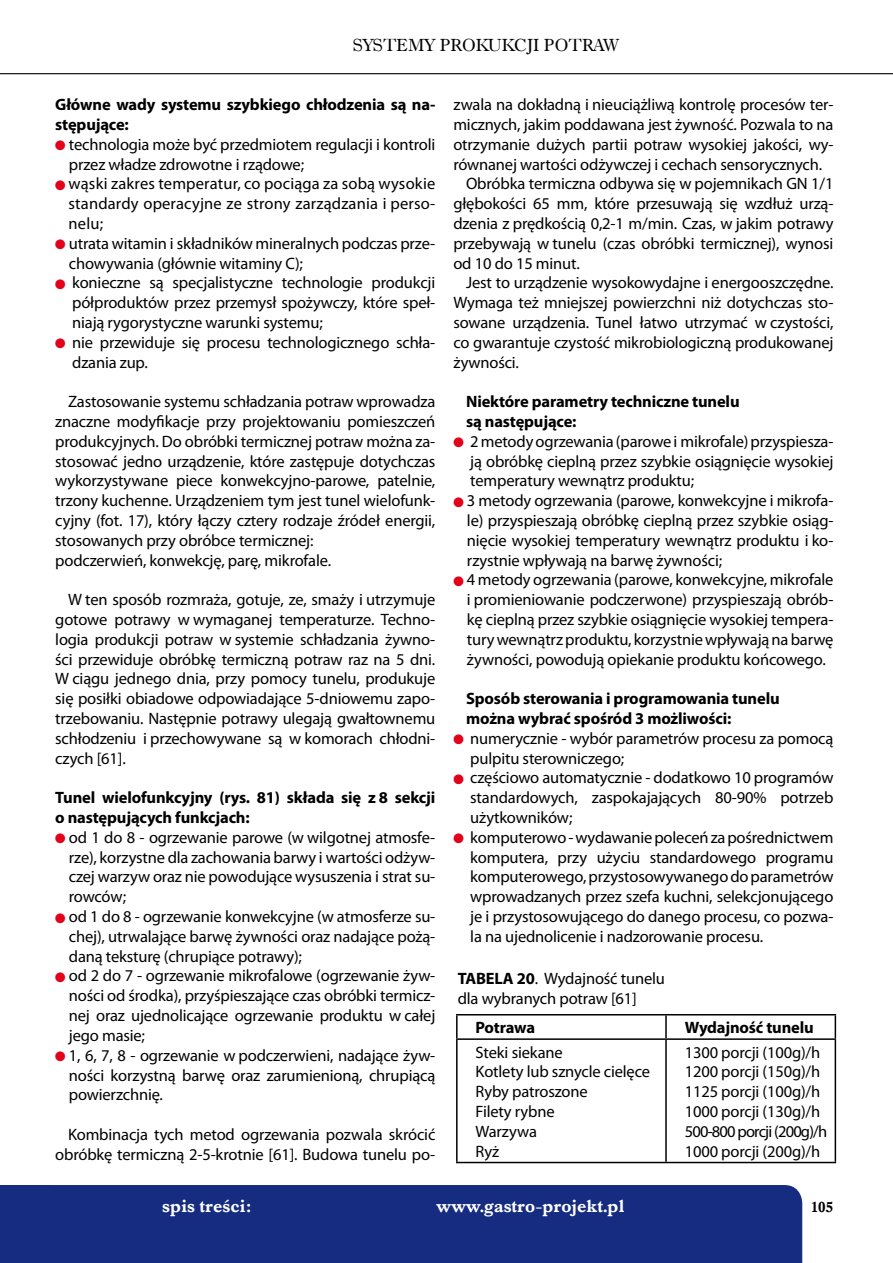
<style>
.page{position:relative;width:893px;height:1263px;background:#fff}
.page>*{position:absolute;margin:0;border:0;box-sizing:border-box;transform-origin:0 0}
.t1{font:18px "Dutch 766 EU Bold";color:#fff}
.t2{font:18px "Dutch 766 EU Normal";color:#000}
.t3{font:16.5px/19.8px "Myriad Pro";letter-spacing:-.01em;color:#000}
.t4{font:700 16.5px "Myriad Pro";letter-spacing:-.01em;color:#000}
.t5{font:16.5px "Myriad Pro";letter-spacing:.01em;color:#000}
.t6{font:15px "Dutch 766 EU Bold";color:#000}
.s1{font-family:"Newspaper Pi Normal";font-size:10.5px;color:#e2001a}
.s2{font-weight:700}
</style>
<div class="page">
<div style="left:54px;top:1185px;width:748px;height:78px;background:#162c80"></div>
<hr style="left:0;top:73px;width:893px;height:1px;background:#000">
<div style="left:0;top:1185px;width:54px;height:78px;background:#162c80"></div>
<hr style="left:456px;top:1014px;width:210px;height:1px;background:#000">
<hr style="left:456px;top:1015px;width:2px;height:23px;background:#000">
<hr style="left:666px;top:1014px;width:170px;height:1px;background:#000">
<hr style="left:665px;top:1015px;width:2px;height:23px;background:#000">
<svg style="left:835px;top:1015px;width:1px;height:23px"></svg>
<hr style="left:456px;top:1038px;width:210px;height:2px;background:#000">
<hr style="left:456px;top:1040px;width:2px;height:122px;background:#000">
<hr style="left:666px;top:1038px;width:170px;height:2px;background:#000">
<hr style="left:665px;top:1040px;width:2px;height:122px;background:#000">
<hr style="left:835px;top:1040px;width:1px;height:122px;background:#000">
<hr style="left:456px;top:1162px;width:210px;height:1px;background:#000">
<hr style="left:666px;top:1162px;width:170px;height:1px;background:#000">
<p class="t2" style="left:353px;top:34px;width:268px">SYSTEMY PROKUKCJI POTRAW</p>
<p class="t4" style="left:55px;top:94px;width:382px">Główne wady systemu szybkiego chłodzenia są na-</p>
<p class="t4" style="left:55px;top:114px;width:75px">stępujące:</p>
<p class="t3" style="left:55px;top:134px;width:382px"><span class="s1">E</span> technologia może być przedmiotem regulacji i kontroli</p>
<p class="t3" style="left:69px;top:154px;width:237px">przez władze zdrowotne i rządowe;</p>
<p class="t5" style="left:55px;top:174px;width:382px"><span class="s1">E</span> wąski zakres temperatur, co pociąga za sobą wysokie</p>
<p class="t5" style="left:69px;top:193px;width:368px">standardy operacyjne ze strony zarządzania i perso-</p>
<p class="t3" style="left:69px;top:213px;width:36px">nelu;</p>
<p class="t3" style="left:55px;top:233px;width:382px"><span class="s1">E</span> utrata witamin i składników mineralnych podczas prze-</p>
<p class="t3" style="left:69px;top:253px;width:236px">chowywania (głównie witaminy C);</p>
<p class="t3" style="left:55px;top:273px;width:382px"><span class="s1">E</span> konieczne są specjalistyczne technologie produkcji</p>
<p class="t3" style="left:72px;top:292px;width:365px">półproduktów przez przemysł spożywczy, które speł-</p>
<p class="t3" style="left:72px;top:312px;width:252px">niają rygorystyczne warunki systemu;</p>
<p class="t3" style="left:55px;top:332px;width:382px"><span class="s1">E</span> nie przewiduje się procesu technologicznego schła-</p>
<p class="t3" style="left:72px;top:352px;width:77px">dzania zup.</p>
<p class="t3" style="left:55px;top:391px;width:382px;text-indent:13px">Zastosowanie systemu schładzania potraw wprowadza znaczne modyfikacje przy projektowaniu pomieszczeń produkcyjnych. Do obróbki termicznej potraw można za&shy;stosować jedno urządzenie, które zastępuje dotychczas wykorzystywane piece konwekcyjno-parowe, patelnie, trzony kuchenne. Urządzeniem tym jest tunel wielofunk&shy;cyjny (fot. 17), który łączy cztery rodzaje źródeł energii, stosowanych przy obróbce termicznej:<br>podczerwień, konwekcję, parę, mikrofale.</p>
<p class="t3" style="left:55px;top:589px;width:382px;text-align:justify;text-indent:13px">W ten sposób rozmraża, gotuje, ze, smaży i utrzymuje gotowe potrawy w wymaganej temperaturze. Techno&shy;logia produkcji potraw w systemie schładzania żywno&shy;ści przewiduje obróbkę termiczną potraw raz na 5 dni.<br>W ciągu jednego dnia, przy pomocy tunelu, produkuje się posiłki obiadowe odpowiadające 5-dniowemu zapo&shy;trzebowaniu. Następnie potrawy ulegają gwałtownemu schłodzeniu i przechowywane są w komorach chłodni&shy;czych [61].</p>
<p class="t4" style="left:55px;top:787px;width:382px">Tunel wielofunkcyjny (rys. 81) składa się z 8 sekcji</p>
<p class="t4" style="left:55px;top:807px;width:196px">o następujących funkcjach:</p>
<p class="t3" style="left:55px;top:827px;width:382px"><span class="s1">E</span> od 1 do 8 - ogrzewanie parowe (w wilgotnej atmosfe-</p>
<p class="t3" style="left:69px;top:847px;width:368px">rze), korzystne dla zachowania barwy i wartości odżyw-</p>
<p class="t3" style="left:69px;top:867px;width:368px">czej warzyw oraz nie powodujące wysuszenia i strat su-</p>
<p class="t3" style="left:69px;top:886px;width:59px">rowców;</p>
<p class="t3" style="left:55px;top:906px;width:382px"><span class="s1">E</span> od 1 do 8 - ogrzewanie konwekcyjne (w atmosferze su-</p>
<p class="t3" style="left:69px;top:926px;width:368px">chej), utrwalające barwę żywności oraz nadające pożą-</p>
<p class="t3" style="left:69px;top:946px;width:235px">daną teksturę (chrupiące potrawy);</p>
<p class="t3" style="left:55px;top:966px;width:382px"><span class="s1">E</span> od 2 do 7 - ogrzewanie mikrofalowe (ogrzewanie żyw-</p>
<p class="t3" style="left:69px;top:985px;width:368px">ności od środka), przyśpieszające czas obróbki termicz-</p>
<p class="t3" style="left:69px;top:1005px;width:368px">nej oraz ujednolicające ogrzewanie produktu w całej</p>
<p class="t3" style="left:69px;top:1025px;width:78px">jego masie;</p>
<p class="t3" style="left:55px;top:1045px;width:382px"><span class="s1">E</span> 1, 6, 7, 8 - ogrzewanie w podczerwieni, nadające żyw-</p>
<p class="t3" style="left:69px;top:1065px;width:368px">ności korzystną barwę oraz zarumienioną, chrupiącą</p>
<p class="t3" style="left:69px;top:1084px;width:96px">powierzchnię.</p>
<p class="t3" style="left:55px;top:1124px;width:382px;text-align:right">Kombinacja tych metod ogrzewania pozwala skrócić obróbkę termiczną 2-5-krotnie [61]. Budowa tunelu po-</p>
<p class="t3" style="left:453px;top:94px;width:382px">zwala na dokładną i nieuciążliwą kontrolę procesów ter-</p>
<p class="t3" style="left:453px;top:114px;width:382px">micznych, jakim poddawana jest żywność. Pozwala to na</p>
<p class="t3" style="left:453px;top:134px;width:382px">otrzymanie dużych partii potraw wysokiej jakości, wy-</p>
<p class="t3" style="left:453px;top:154px;width:370px">równanej wartości odżywczej i cechach sensorycznych.</p>
<p class="t3" style="left:466px;top:174px;width:369px">Obróbka termiczna odbywa się w pojemnikach GN 1/1</p>
<p class="t3" style="left:453px;top:193px;width:382px">głębokości 65 mm, które przesuwają się wzdłuż urzą-</p>
<p class="t3" style="left:453px;top:213px;width:382px">dzenia z prędkością 0,2-1 m/min. Czas, w jakim potrawy</p>
<p class="t3" style="left:453px;top:233px;width:382px">przebywają w tunelu (czas obróbki termicznej), wynosi</p>
<p class="t3" style="left:453px;top:253px;width:128px">od 10 do 15 minut.</p>
<p class="t3" style="left:466px;top:273px;width:369px">Jest to urządzenie wysokowydajne i energooszczędne.</p>
<p class="t3" style="left:453px;top:292px;width:382px">Wymaga też mniejszej powierzchni niż dotychczas sto-</p>
<p class="t3" style="left:453px;top:312px;width:382px">sowane urządzenia. Tunel łatwo utrzymać w czystości,</p>
<p class="t3" style="left:453px;top:332px;width:382px">co gwarantuje czystość mikrobiologiczną produkowanej</p>
<p class="t3" style="left:453px;top:352px;width:67px">żywności.</p>
<p class="t4" style="left:466px;top:391px;width:275px">Niektóre parametry techniczne tunelu</p>
<p class="t4" style="left:466px;top:411px;width:112px">są następujące:</p>
<p class="t3" style="left:453px;top:431px;width:382px"><span class="s1">E</span> 2 metody ogrzewania (parowe i mikrofale) przyspiesza-</p>
<p class="t3" style="left:470px;top:451px;width:365px">ją obróbkę cieplną przez szybkie osiągnięcie wysokiej</p>
<p class="t3" style="left:470px;top:471px;width:225px">temperatury wewnątrz produktu;</p>
<p class="t3" style="left:453px;top:490px;width:382px"><span class="s1">E</span> 3 metody ogrzewania (parowe, konwekcyjne i mikrofa-</p>
<p class="t3" style="left:467px;top:510px;width:368px">le) przyspieszają obróbkę cieplną przez szybkie osiąg-</p>
<p class="t3" style="left:467px;top:530px;width:368px">nięcie wysokiej temperatury wewnątrz produktu i ko-</p>
<p class="t3" style="left:467px;top:550px;width:257px">rzystnie wpływają na barwę żywności;</p>
<p class="t3" style="left:453px;top:570px;width:382px"><span class="s1">E</span> 4 metody ogrzewania (parowe, konwekcyjne, mikrofale</p>
<p class="t3" style="left:467px;top:589px;width:368px">i promieniowanie podczerwone) przyspieszają obrób-</p>
<p class="t3" style="left:467px;top:609px;width:368px">kę cieplną przez szybkie osiągnięcie wysokiej tempera-</p>
<p class="t3" style="left:467px;top:629px;width:368px">tury wewnątrz produktu, korzystnie wpływają na barwę</p>
<p class="t3" style="left:467px;top:649px;width:360px">żywności, powodują opiekanie produktu końcowego.</p>
<p class="t4" style="left:466px;top:688px;width:315px">Sposób sterowania i programowania tunelu</p>
<p class="t4" style="left:466px;top:708px;width:267px">można wybrać spośród 3 możliwości:</p>
<p class="t3" style="left:453px;top:728px;width:382px"><span class="s1">E</span> numerycznie - wybór parametrów procesu za pomocą</p>
<p class="t3" style="left:470px;top:748px;width:156px">pulpitu sterowniczego;</p>
<p class="t3" style="left:453px;top:768px;width:382px"><span class="s1">E</span> częściowo automatycznie - dodatkowo 10 programów</p>
<p class="t3" style="left:470px;top:787px;width:365px">standardowych, zaspokajających 80-90% potrzeb</p>
<p class="t3" style="left:470px;top:807px;width:104px">użytkowników;</p>
<p class="t3" style="left:453px;top:827px;width:382px"><span class="s1">E</span> komputerowo - wydawanie poleceń za pośrednictwem</p>
<p class="t3" style="left:470px;top:847px;width:365px">komputera, przy użyciu standardowego programu</p>
<p class="t3" style="left:470px;top:867px;width:365px">komputerowego, przystosowywanego do parametrów</p>
<p class="t3" style="left:470px;top:886px;width:365px">wprowadzanych przez szefa kuchni, selekcjonującego</p>
<p class="t3" style="left:470px;top:906px;width:365px">je i przystosowującego do danego procesu, co pozwa-</p>
<p class="t3" style="left:470px;top:926px;width:294px">la na ujednolicenie i nadzorowanie procesu.</p>
<p class="t3" style="left:458px;top:968px;width:209px"><span class="s2">TABELA 20</span>. Wydajność tunelu dla wybranych potraw [61]</p>
<p class="t4" style="left:476px;top:1017px;width:61px">Potrawa</p>
<p class="t4" style="left:685px;top:1017px;width:130px">Wydajność tunelu</p>
<p class="t3" style="left:476px;top:1042px;width:176px">Steki siekane<br>Kotlety lub sznycle cielęce<br>Ryby patroszone<br>Filety rybne<br>Warzywa<br>Ryż</p>
<p class="t3" style="left:685px;top:1042px;width:144px">1300 porcji (100g)/h<br>1200 porcji (150g)/h<br>1125 porcji (100g)/h<br>1000 porcji (130g)/h<br>500-800 porcji (200g)/h<br>1000 porcji (200g)/h</p>
<p class="t1" style="left:162px;top:1195px;width:91px">spis treści:</p>
<p class="t1" style="left:436px;top:1195px;width:189px">www.gastro-projekt.pl</p>
<p class="t6" style="left:811px;top:1198px;width:24px">105</p>
</div>
